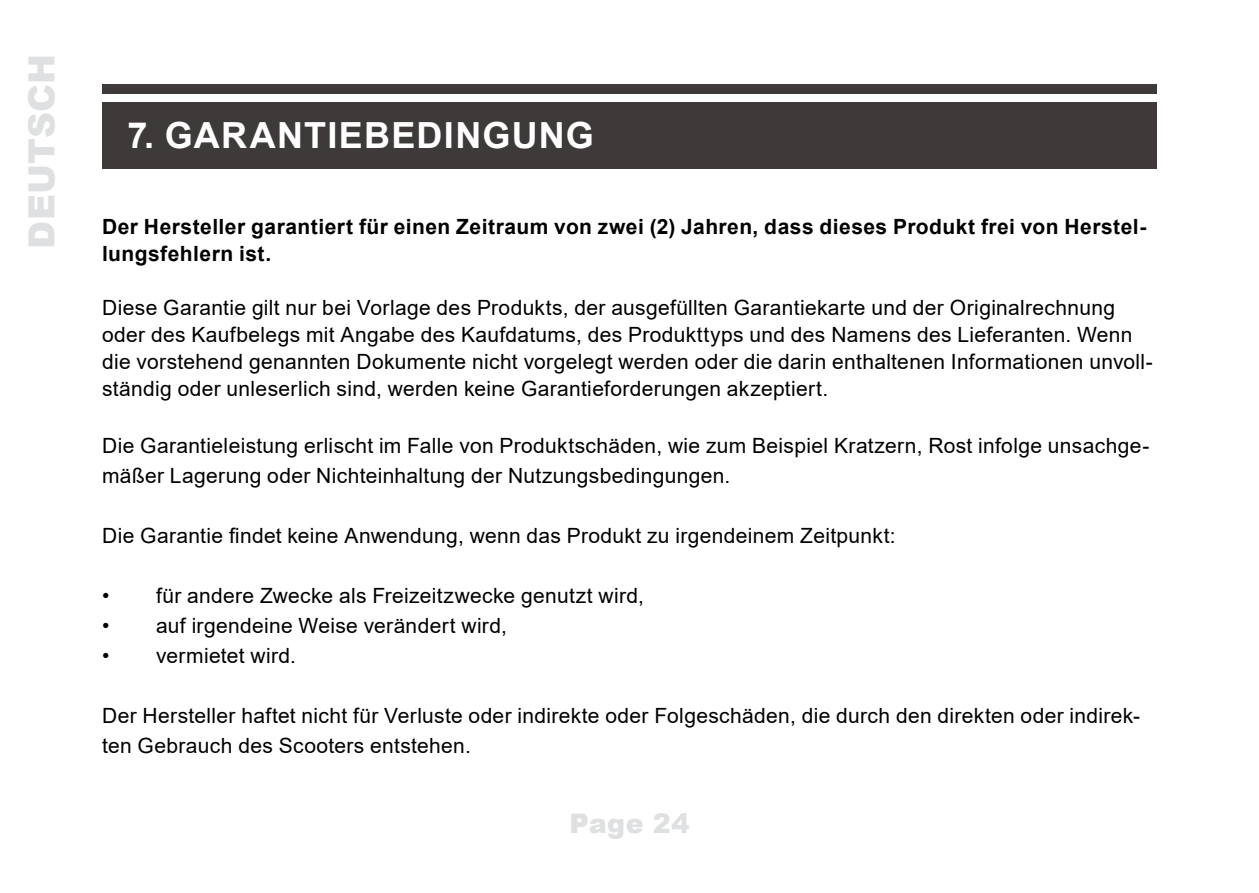
<style>
.page{position:relative;width:1259px;height:893px;background:#fff}
.page>*{position:absolute;margin:0;border:0;box-sizing:border-box;transform-origin:0 0}
.t1{font:700 36px "Arial";letter-spacing:.035em;color:#fff}
.t2{font:900 36px "Arial";color:#dfe0e1}
.t3{font:900 27px "Arial";letter-spacing:.015em;color:#dfe0e1}
.t4{font:21px/27px "Arial";letter-spacing:.015em;color:#000}
.t5{font:700 21px/27px "Arial";letter-spacing:.02em;color:#000}
</style>
<div class="page">
<div style="left:102px;top:102px;width:1055px;height:66px;background:#3e3a39"></div>
<div style="left:102px;top:84px;width:1055px;height:10px;background:#3e3a39"></div>
<h1 class="t2" style="left:16px;top:249px;width:196px;rotate:-90deg">DEUTSCH</h1>
<h1 class="t1" style="left:128px;top:110px;width:468px">7. GARANTIEBEDINGUNG</h1>
<p class="t5" style="left:102px;top:213px;width:1045px">Der Hersteller garantiert für einen Zeitraum von zwei (2) Jahren, dass dieses Produkt frei von Herstel&shy;lungsfehlern ist.</p>
<p class="t4" style="left:102px;top:294px;width:1052px">Diese Garantie gilt nur bei Vorlage des Produkts, der ausgefüllten Garantiekarte und der Originalrechnung oder des Kaufbelegs mit Angabe des Kaufdatums, des Produkttyps und des Namens des Lieferanten. Wenn die vorstehend genannten Dokumente nicht vorgelegt werden oder die darin enthaltenen Informationen unvoll&shy;ständig oder unleserlich sind, werden keine Garantieforderungen akzeptiert.</p>
<p class="t4" style="left:102px;top:430px;width:1048px;line-height:30px">Die Garantieleistung erlischt im Falle von Produktschäden, wie zum Beispiel Kratzern, Rost infolge unsachge&shy;mäßer Lagerung oder Nichteinhaltung der Nutzungsbedingungen.</p>
<p class="t4" style="left:102px;top:522px;width:795px">Die Garantie findet keine Anwendung, wenn das Produkt zu irgendeinem Zeitpunkt:</p>
<p class="t4" style="left:102px;top:582px;width:543px">• für andere Zwecke als Freizeitzwecke genutzt wird,</p>
<p class="t4" style="left:102px;top:612px;width:406px">• auf irgendeine Weise verändert wird,</p>
<p class="t4" style="left:102px;top:642px;width:195px">• vermietet wird.</p>
<p class="t4" style="left:102px;top:700px;width:1039px;line-height:30px">Der Hersteller haftet nicht für Verluste oder indirekte oder Folgeschäden, die durch den direkten oder indirek&shy;ten Gebrauch des Scooters entstehen.</p>
<p class="t3" style="left:569px;top:804px;width:122px">Page 24</p>
</div>
